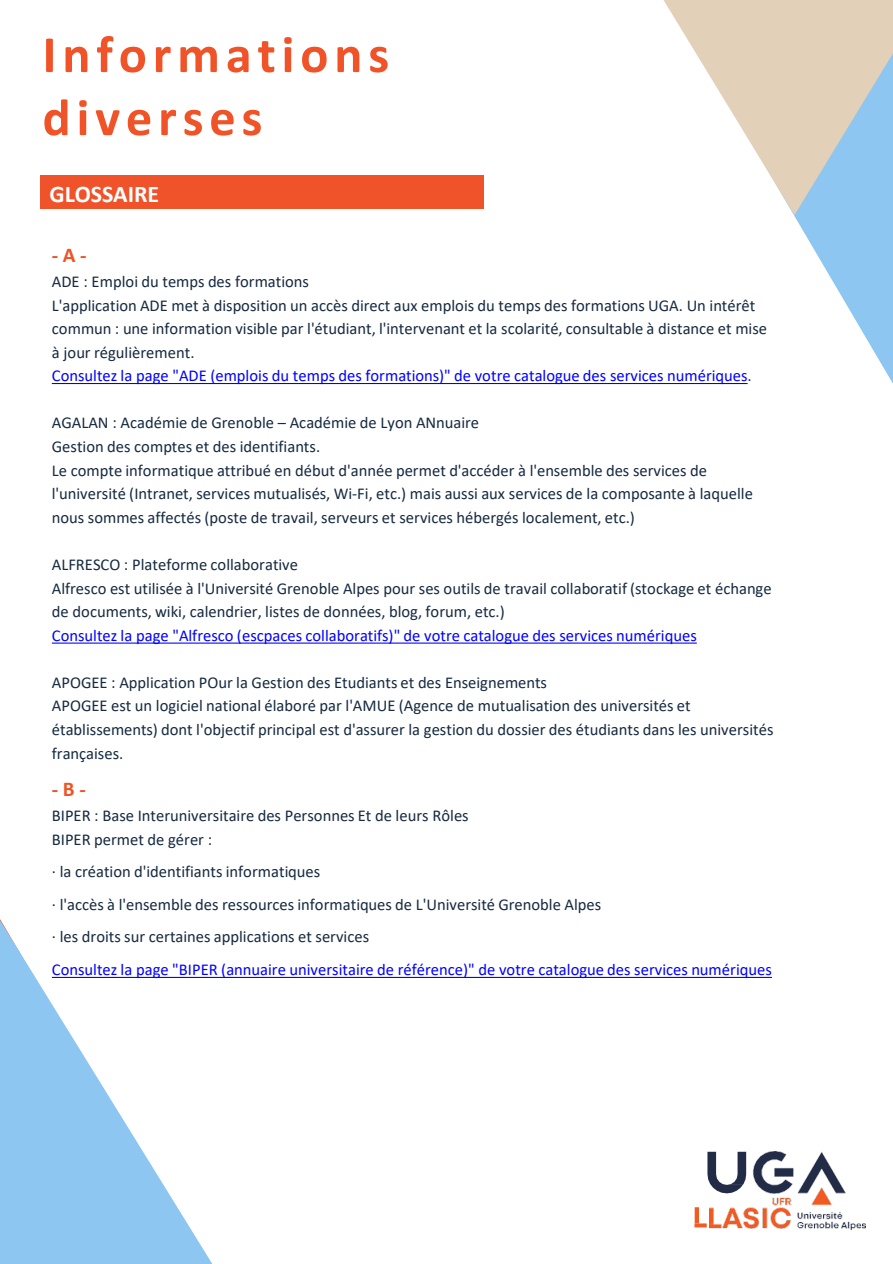
<style>
.page{position:relative;width:893px;height:1264px;background:#fff}
.page>*{position:absolute;margin:0;border:0;box-sizing:border-box;transform-origin:0 0}
.t1{font:700 52.5px/63px "Calibri";letter-spacing:.11em;color:#f05327}
.t2{font:700 24px "Calibri";color:#fff}
.t3{font:700 21px "Calibri";color:#f05326}
.t4{font:16.5px/23.5px "Calibri";color:#162a40}
.t5{font:16.5px "Calibri";color:#00f}
.s1{color:#00f}
</style>
<div class="page">
<svg style="left:707px;top:1151px;width:2px;height:30px"></svg>
<img style="left:709px;top:1151px;width:156px;height:77px">
<div style="left:694px;top:1206px;width:5px;height:17px;background:#f15a22"></div>
<svg style="left:694px;top:1223px;width:12px;height:4px"></svg>
<div style="left:40px;top:175px;width:443px;height:33px;background:#f0532a"></div>
<svg style="left:52px;top:383px;width:628px;height:1px"></svg>
<svg style="left:52px;top:642px;width:644px;height:1px"></svg>
<svg style="left:212px;top:976px;width:559px;height:1px"></svg>
<svg style="left:680px;top:215px;width:212px;height:169px"></svg>
<svg style="left:663px;top:0;width:229px;height:215px;fill:#e2d1b8"></svg>
<svg style="left:0;top:919px;width:212px;height:344px"></svg>
<h2 class="t1" style="left:42px;top:22px;width:348px">Informations diverses</h2>
<p class="t2" style="left:50px;top:177px;width:111px">GLOSSAIRE</p>
<p class="t3" style="left:52px;top:240px;width:36px">-A -</p>
<p class="t4" style="left:52px;top:269px;width:716px">ADE : Emploi du temps des formations<br>L'application ADE met à disposition un accès direct aux emplois du temps des formations UGA. Un intérêt commun : une information visible par l'étudiant, l'intervenant et la scolarité, consultable à distance et mise à jour régulièrement.<br><span class="s1">Consultez la page "ADE (emplois du temps des formations)" de votre catalogue des services numériques</span>.</p>
<p class="t4" style="left:52px;top:410px;width:702px">AGALAN : Académie de Grenoble – Académie de Lyon ANnuaire<br>Gestion des comptes et des identifiants.<br>Le compte informatique attribué en début d'année permet d'accéder à l'ensemble des services de l'université (Intranet, services mutualisés, Wi-Fi, etc.) mais aussi aux services de la composante à laquelle nous sommes affectés (poste de travail, serveurs et services hébergés localement, etc.)</p>
<p class="t4" style="left:52px;top:552px;width:721px">ALFRESCO : Plateforme collaborative<br>Alfresco est utilisée à l'Université Grenoble Alpes pour ses outils de travail collaboratif (stockage et échange de documents, wiki, calendrier, listes de données, blog, forum, etc.)<br><span class="s1">Consultez la page "Alfresco (escpaces collaboratifs)" de votre catalogue des services numériques</span></p>
<p class="t4" style="left:52px;top:670px;width:723px">APOGEE : Application POur la Gestion des Etudiants et des Enseignements<br>APOGEE est un logiciel national élaboré par l'AMUE (Agence de mutualisation des universités et établissements) dont l'objectif principal est d'assurer la gestion du dossier des étudiants dans les universités françaises.</p>
<p class="t3" style="left:52px;top:774px;width:35px">-B -</p>
<p class="t4" style="left:52px;top:803px;width:418px">BIPER : Base Interuniversitaire des Personnes Et de leurs Rôles<br>BIPER permet de gérer :</p>
<p class="t4" style="left:52px;top:859px;width:270px">· la création d'identifiants informatiques</p>
<p class="t4" style="left:52px;top:892px;width:551px">· l'accès à l'ensemble des ressources informatiques de L'Université Grenoble Alpes</p>
<p class="t4" style="left:52px;top:924px;width:319px">· les droits sur certaines applications et services</p>
<p class="t5" style="left:52px;top:957px;width:721px">Consultez la page "BIPER (annuaire universitaire de référence)" de votre catalogue des services numériques</p>
</div>
